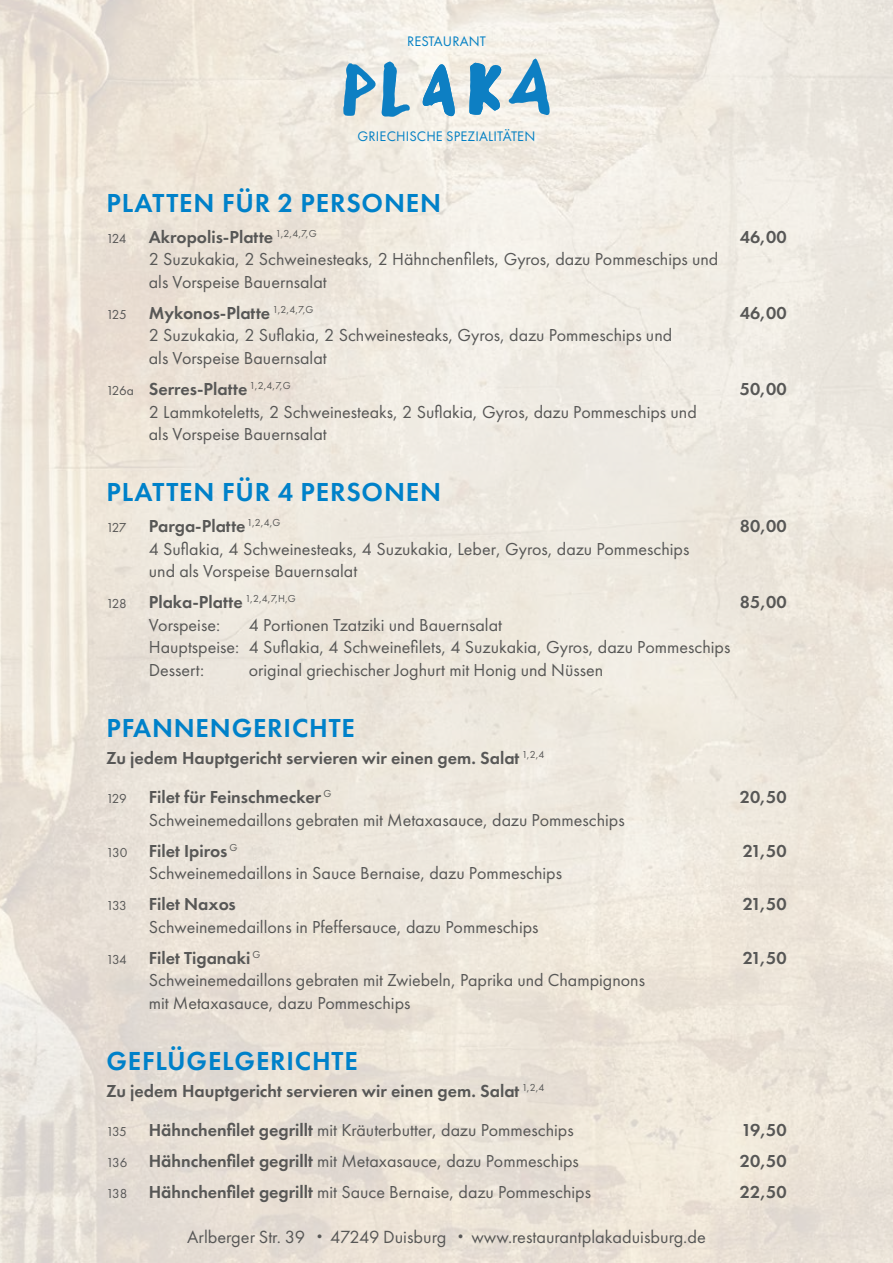
<style>
.page{position:relative;width:893px;height:1263px;background:#fff}
.page>*{position:absolute;margin:0;border:0;box-sizing:border-box;transform-origin:0 0}
.t1{font:600 27px "Futura PT";letter-spacing:.03em;color:#0081c9}
.t2{font:18.3px "Futura PT";color:#575756}
.t3{font:18px/22.5px "Futura PT";color:#575756}
.t4{font:600 18px/39.5px "Futura PT";color:#575756}
.t5{font:14.25px "Futura PT";letter-spacing:.01em;color:#0380c4}
.s1{font-weight:400;font-size:13.5px}
.s2{font-size:13.5px}
.s3{font-weight:600}
.s4{font-weight:400}
.s5{font-size:13.65px}
</style>
<div class="page">
<svg style="left:509px;top:59px;width:41px;height:56px"></svg>
<svg style="left:423px;top:64px;width:32px;height:53px"></svg>
<svg style="left:343px;top:62px;width:67px;height:55px"></svg>
<svg style="left:469px;top:63px;width:32px;height:52px"></svg>
<p class="t5" style="left:407px;top:33px;width:80px">RESTAURANT</p>
<p class="t5" style="left:358px;top:128px;width:179px">GRIECHISCHE SPEZIALITÄTEN</p>
<h1 class="t1" style="left:106px;top:186px;width:336px">PLATTEN FÜR 2 PERSONEN</h1>
<p class="t4" style="left:106px;top:217px;width:212px"><span class="s1">124</span> Akropolis-Platte <sup>1,2,4,7,G</sup></p>
<p class="t4" style="left:740px;top:217px;width:48px">46,00</p>
<p class="t3" style="left:149px;top:248px;width:571px">2 Suzukakia, 2 Schweinesteaks, 2 Hähnchenfilets, Gyros, dazu Pommeschips und als Vorspeise Bauernsalat</p>
<p class="t4" style="left:106px;top:293px;width:209px"><span class="s1">125</span> Mykonos-Platte <sup>1,2,4,7,G</sup></p>
<p class="t4" style="left:740px;top:293px;width:48px">46,00</p>
<p class="t3" style="left:149px;top:324px;width:525px">2 Suzukakia, 2 Suflakia, 2 Schweinesteaks, Gyros, dazu Pommeschips und als Vorspeise Bauernsalat</p>
<p class="t4" style="left:106px;top:369px;width:186px"><span class="s1">126a</span> Serres-Platte <sup>1,2,4,7,G</sup></p>
<p class="t4" style="left:740px;top:369px;width:48px">50,00</p>
<p class="t3" style="left:149px;top:400px;width:549px">2 Lammkoteletts, 2 Schweinesteaks, 2 Suflakia, Gyros, dazu Pommeschips und als Vorspeise Bauernsalat</p>
<h1 class="t1" style="left:106px;top:475px;width:336px">PLATTEN FÜR 4 PERSONEN</h1>
<p class="t4" style="left:106px;top:506px;width:176px"><span class="s1">127</span> Parga-Platte<sup>1,2,4,G</sup></p>
<p class="t4" style="left:740px;top:506px;width:48px">80,00</p>
<p class="t3" style="left:149px;top:537px;width:542px">4 Suflakia, 4 Schweinesteaks, 4 Suzukakia, Leber, Gyros, dazu Pommeschips und als Vorspeise Bauernsalat</p>
<p class="t4" style="left:106px;top:582px;width:191px"><span class="s1">128</span> Plaka-Platte <sup>1,2,4,7,H,G</sup></p>
<p class="t4" style="left:740px;top:582px;width:48px">85,00</p>
<p class="t3" style="left:149px;top:613px;width:73px">Vorspeise:</p>
<p class="t3" style="left:149px;top:613px;width:583px;text-indent:100px">4 Portionen Tzatziki und Bauernsalat<br>Hauptspeise: 4 Suflakia, 4 Schweinefilets, 4 Suzukakia, Gyros, dazu Pommeschips<br>Dessert:</p>
<p class="t3" style="left:249px;top:658px;width:356px">original griechischer Joghurt mit Honig und Nüssen</p>
<h1 class="t1" style="left:106px;top:711px;width:250px">PFANNENGERICHTE</h1>
<p class="t4" style="left:106px;top:738px;width:440px">Zu jedem Hauptgericht servieren wir einen gem. Salat <sup>1,2,4<br></sup><span class="s1">129</span> Filet für Feinschmecker <sup>G</sup></p>
<p class="t4" style="left:740px;top:777px;width:48px">20,50</p>
<p class="t3" style="left:106px;top:804px;width:520px;line-height:31px;text-indent:43px">Schweinemedaillons gebraten mit Metaxasauce, dazu Pommeschips<br><span class="s2">130</span> <span class="s3">Filet Ipiros</span> <sup>G</sup></p>
<p class="t3" style="left:106px;top:857px;width:457px;line-height:31px;text-indent:43px">Schweinemedaillons in Sauce Bernaise, dazu Pommeschips<br><span class="s2">133</span> <span class="s3">Filet Naxos</span></p>
<p class="t3" style="left:106px;top:911px;width:434px;line-height:31px;text-indent:43px">Schweinemedaillons in Pfeffersauce, dazu Pommeschips<br><span class="s2">134</span> <span class="s3">Filet Tiganaki</span> <sup>G</sup></p>
<p class="t3" style="left:149px;top:969px;width:498px">Schweinemedaillons gebraten mit Zwiebeln, Paprika und Champignons mit Metaxasauce, dazu Pommeschips</p>
<h1 class="t1" style="left:106px;top:1044px;width:253px">GEFLÜGELGERICHTE</h1>
<p class="t4" style="left:106px;top:1071px;width:469px">Zu jedem Hauptgericht servieren wir einen gem. Salat <sup>1,2,4<br></sup><span class="s1">135</span> Hähnchenfilet gegrillt <span class="s4">mit Kräuterbutter, dazu Pommeschips</span></p>
<p class="t4" style="left:743px;top:831px;width:45px">21,50</p>
<p class="t4" style="left:743px;top:884px;width:45px">21,50</p>
<p class="t4" style="left:743px;top:938px;width:45px">21,50</p>
<p class="t4" style="left:741px;top:1110px;width:47px">19,50</p>
<p class="t3" style="left:106px;top:1150px;width:474px"><span class="s2">136</span> <span class="s3">Hähnchenfilet gegrillt</span> mit Metaxasauce, dazu Pommeschips</p>
<p class="t4" style="left:740px;top:1141px;width:48px">20,50</p>
<p class="t3" style="left:106px;top:1181px;width:486px"><span class="s2">138</span> <span class="s3">Hähnchenfilet gegrillt</span> mit Sauce Bernaise, dazu Pommeschips</p>
<p class="t4" style="left:740px;top:1172px;width:48px">22,50</p>
<p class="t2" style="left:187px;top:1226px;width:520px">Arlberger Str. 39 <span class="s5">•</span> 47249 Duisburg <span class="s5">•</span> www.restaurantplakaduisburg.de</p>
</div>
